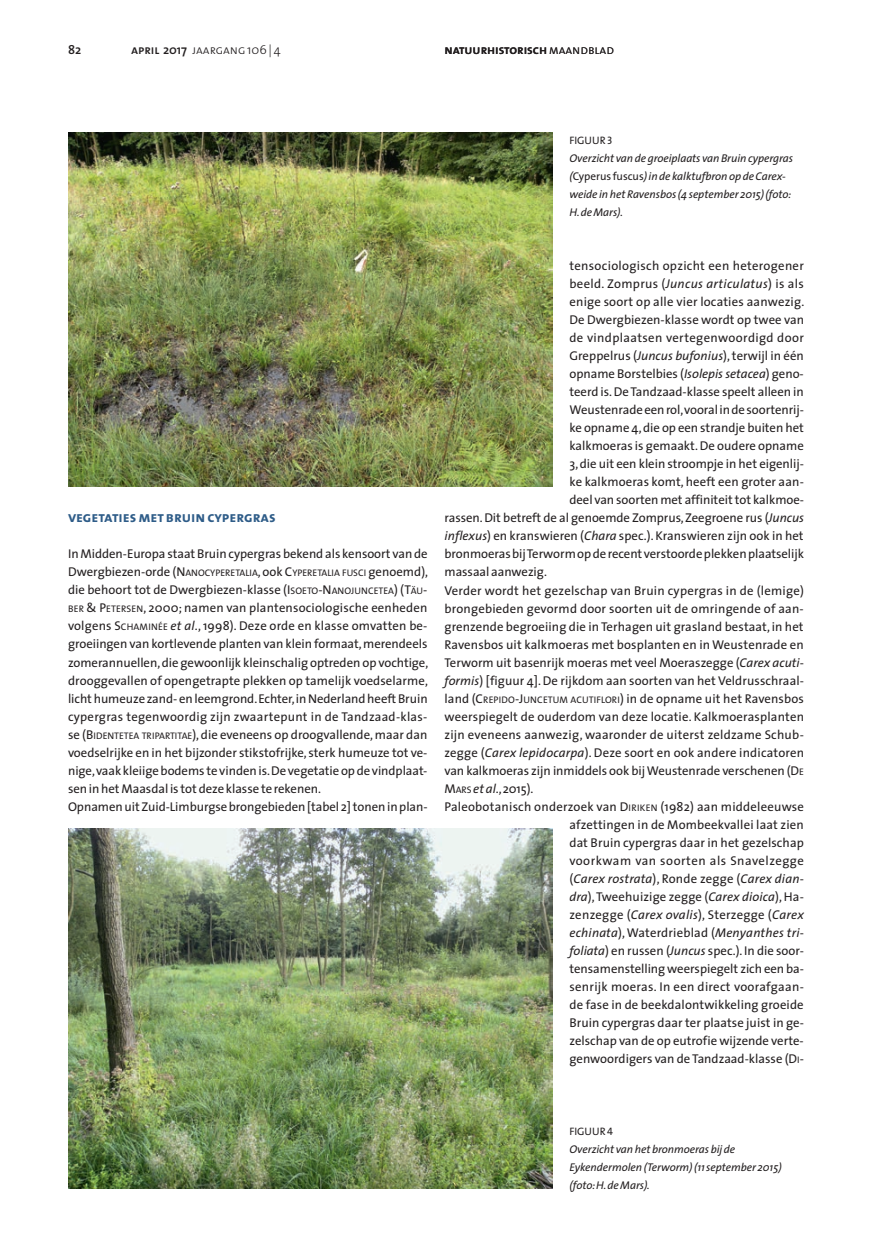
<style>
.page{position:relative;width:872px;height:1234px;background:#fff}
.page>*{position:absolute;margin:0;border:0;box-sizing:border-box;transform-origin:0 0}
.t1{font:15px "The Sans Bold Caps";letter-spacing:-.005em;color:#2e5c88}
.t2{font:12.75px/18px "The Sans";color:#231f20}
.t3{font:12.75px "The Sans";letter-spacing:.02em;color:#231f20}
.t4{font:italic 12.75px "The Sans";letter-spacing:.015em;color:#231f20}
.t5{font:12.75px "The Sans";letter-spacing:.025em;color:#231f20}
.t6{font:12.75px "The Sans";letter-spacing:.03em;color:#231f20}
.t7{font:12.75px "The Sans";letter-spacing:.04em;color:#231f20}
.t8{font:12.75px "The Sans Semi Bold Caps";letter-spacing:-.005em;color:#231f20}
.t9{font:12.75px "The Sans Light Caps";letter-spacing:-.005em;color:#231f20}
.t10{font:12.75px "The Sans";color:#231f20}
.t11{font:600 12.75px "The Sans";color:#231f20}
.t12{font:italic 11.25px/18px "The Sans";letter-spacing:-.005em;color:#231f20}
.t13{font:10.8px "The Sans Caps";letter-spacing:-.005em;color:#231f20}
.s1{font-family:"The Sans Semi Bold Caps"}
.s2{font-family:"The Sans";font-weight:600}
.s3{font-family:"The Sans";font-weight:300}
.s4{font-family:"The Sans Light Caps"}
.s5{font-style:normal}
.s6{font-style:inherit}
.s7{font-size:9.6px}
.s8{font-style:italic}
</style>
<div class="page">
<img style="left:68px;top:132px;width:485px;height:354px">
<img style="left:68px;top:828px;width:485px;height:360px">
<p class="t11" style="left:68px;top:39px;width:15px">82</p>
<p class="t9" style="left:131px;top:39px;width:151px"><span class="s1">april</span> <span class="s2">2017</span> jaargang <span class="s3">106 | 4</span></p>
<p class="t8" style="left:444px;top:39px;width:171px">natuurhistorisch<span class="s4">maandblad</span></p>
<p class="t13" style="left:569px;top:131px;width:44px">FIGUUR 3</p>
<p class="t12" style="left:569px;top:149px;width:225px">Overzicht van de groeiplaats van Bruin cypergras (<span class="s5">Cyperus fuscus</span>) in de kalktufbron op de Carex&shy;weide in het Ravensbos (4 september 2015) (foto:<br>H. de Mars).</p>
<p class="t1" style="left:68px;top:504px;width:209px">vegetaties met bruin cypergras</p>
<p class="t2" style="left:68px;top:544px;width:362px">In Midden-Europa staat Bruin cypergras bekend als kensoort van de Dwergbiezen-orde (<span class="s6">N</span><span class="s7">ANOCYPERETALIA</span>, ook <span class="s6">C</span><span class="s7">YPERETALIA FUSCI</span> genoemd), die behoort tot de Dwergbiezen-klasse (<span class="s6">I</span> <span class="s7">SOETO</span><span class="s6">-N</span><span class="s7">ANOJUNCETEA</span>) (<span class="s6">T</span><span class="s7">ÄU</span><span class="s6">-</span><span class="s7">BER</span> <span class="s6">&amp; P</span><span class="s7">ETERSEN</span><span class="s6">, 2000</span>; namen van plantensociologische eenheden volgens <span class="s6">S</span><span class="s7">CHAMINÉE</span> <span class="s8">et al</span>.<span class="s6">, 1998</span>). Deze orde en klasse omvatten be&shy;groeiingen van kortlevende planten van klein formaat, merendeels zomerannuellen, die gewoonlijk kleinschalig optreden op vochtige, drooggevallen of opengetrapte plekken op tamelijk voedselarme, licht humeuze zand- en leemgrond. Echter, in Nederland heeft Bruin cypergras tegenwoordig zijn zwaartepunt in de Tandzaad-klas&shy;se (<span class="s6">B</span><span class="s7">IDENTETEA TRIPARTITAE</span>), die eveneens op droogvallende, maar dan voedselrijke en in het bijzonder stikstofrijke, sterk humeuze tot ve&shy;nige, vaak kleiige bodems te vinden is. De vegetatie op de vindplaat&shy;sen in het Maasdal is tot deze klasse te rekenen.<br>Opnamen uit Zuid-Limburgse brongebieden [tabel 2] tonen in plan-</p>
<p class="t5" style="left:569px;top:255px;width:236px">tensociologisch opzicht een heterogener</p>
<p class="t5" style="left:569px;top:273px;width:236px">beeld. Zomprus (<span class="s8">Juncus articulatus</span>) is als</p>
<p class="t2" style="left:569px;top:292px;width:236px">enige soort op alle vier locaties aanwezig.</p>
<p class="t2" style="left:569px;top:310px;width:236px">De Dwergbiezen-klasse wordt op twee van</p>
<p class="t6" style="left:569px;top:327px;width:236px">de vindplaatsen vertegenwoordigd door</p>
<p class="t2" style="left:569px;top:346px;width:236px">Greppelrus (<span class="s8">Juncus bufonius</span>), terwijl in één</p>
<p class="t2" style="left:569px;top:364px;width:236px">opname Borstelbies (<span class="s8">Isolepis setacea</span>) geno-</p>
<p class="t2" style="left:569px;top:382px;width:236px">teerd is. De Tandzaad-klasse speelt alleen in</p>
<p class="t2" style="left:569px;top:400px;width:236px">Weustenrade een rol, vooral in de soortenrij-</p>
<p class="t2" style="left:569px;top:418px;width:236px">ke opname 4, die op een strandje buiten het</p>
<p class="t2" style="left:569px;top:436px;width:236px">kalkmoeras is gemaakt. De oudere opname</p>
<p class="t2" style="left:569px;top:454px;width:236px">3, die uit een klein stroompje in het eigenlij-</p>
<p class="t2" style="left:569px;top:472px;width:236px">ke kalkmoeras komt, heeft een groter aan-</p>
<p class="t2" style="left:569px;top:490px;width:236px">deel van soorten met affiniteit tot kalkmoe-</p>
<p class="t2" style="left:444px;top:508px;width:361px">rassen. Dit betreft de al genoemde Zomprus, Zeegroene rus (<span class="s8">Juncus</span></p>
<p class="t2" style="left:444px;top:526px;width:361px"><span class="s8">inflexus</span>) en kranswieren (<span class="s8">Chara</span> spec.). Kranswieren zijn ook in het</p>
<p class="t2" style="left:444px;top:544px;width:361px">bronmoeras bij Terworm op de recent verstoorde plekken plaatselijk</p>
<p class="t2" style="left:444px;top:562px;width:104px">massaal aanwezig.</p>
<p class="t3" style="left:444px;top:579px;width:361px">Verder wordt het gezelschap van Bruin cypergras in de (lemige)</p>
<p class="t2" style="left:444px;top:598px;width:361px">brongebieden gevormd door soorten uit de omringende of aan-</p>
<p class="t2" style="left:444px;top:616px;width:361px">grenzende begroeiing die in Terhagen uit grasland bestaat, in het</p>
<p class="t2" style="left:444px;top:634px;width:361px">Ravensbos uit kalkmoeras met bosplanten en in Weustenrade en</p>
<p class="t2" style="left:444px;top:652px;width:361px">Terworm uit basenrijk moeras met veel Moeraszegge (<span class="s8">Carex acuti-</span></p>
<p class="t2" style="left:444px;top:670px;width:361px"><span class="s8">formis</span>) [figuur 4]. De rijkdom aan soorten van het Veldrusschraal-</p>
<p class="t2" style="left:444px;top:688px;width:361px">land (<span class="s6">C</span><span class="s7">REPIDO</span><span class="s6">-J</span><span class="s7">UNCETUM ACUTIFLORI</span>) in de opname uit het Ravensbos</p>
<p class="t2" style="left:444px;top:706px;width:361px">weerspiegelt de ouderdom van deze locatie. Kalkmoerasplanten</p>
<p class="t3" style="left:444px;top:723px;width:361px">zijn eveneens aanwezig, waaronder de uiterst zeldzame Schub-</p>
<p class="t2" style="left:444px;top:742px;width:361px">zegge (<span class="s8">Carex lepidocarpa</span>). Deze soort en ook andere indicatoren</p>
<p class="t2" style="left:444px;top:760px;width:361px">van kalkmoeras zijn inmiddels ook bij Weustenrade verschenen (<span class="s6">D</span><span class="s7">E</span></p>
<p class="t10" style="left:444px;top:777px;width:90px">M<span class="s7">ARS</span> <span class="s8">et al</span>., 2015<span class="s6">).</span></p>
<p class="t2" style="left:444px;top:796px;width:361px">Paleobotanisch onderzoek van <span class="s6">D</span><span class="s7">IRIKEN</span> <span class="s6">(1982)</span> aan middeleeuwse</p>
<p class="t2" style="left:569px;top:814px;width:236px">afzettingen in de Mombeekvallei laat zien</p>
<p class="t2" style="left:569px;top:832px;width:236px">dat Bruin cypergras daar in het gezelschap</p>
<p class="t7" style="left:569px;top:849px;width:236px">voorkwam van soorten als Snavelzegge</p>
<p class="t4" style="left:569px;top:867px;width:236px"><span class="s5">(</span>Carex rostrata<span class="s5">), Ronde zegge (</span>Carex dian-</p>
<p class="t2" style="left:569px;top:886px;width:236px"><span class="s8">dra</span>), Tweehuizige zegge (<span class="s8">Carex dioica</span>), Ha-</p>
<p class="t3" style="left:569px;top:903px;width:236px">zenzegge (<span class="s8">Carex ovalis</span>), Sterzegge (<span class="s8">Carex</span></p>
<p class="t4" style="left:569px;top:921px;width:236px">echinata<span class="s5">), Waterdrieblad (</span>Menyanthes tri-</p>
<p class="t2" style="left:569px;top:940px;width:236px"><span class="s8">foliata</span>) en russen (<span class="s8">Juncus</span> spec.). In die soor-</p>
<p class="t2" style="left:569px;top:958px;width:236px">tensamenstelling weerspiegelt zich een ba-</p>
<p class="t3" style="left:569px;top:975px;width:236px">senrijk moeras. In een direct voorafgaan-</p>
<p class="t2" style="left:569px;top:994px;width:236px">de fase in de beekdalontwikkeling groeide</p>
<p class="t2" style="left:569px;top:1012px;width:236px">Bruin cypergras daar ter plaatse juist in ge-</p>
<p class="t2" style="left:569px;top:1030px;width:236px">zelschap van de op eutrofie wijzende verte-</p>
<p class="t2" style="left:569px;top:1048px;width:236px">genwoordigers van de Tandzaad-klasse <span class="s6">(D</span><span class="s7">I</span><span class="s6">-</span></p>
<p class="t13" style="left:569px;top:1121px;width:45px">FIGUUR 4</p>
<p class="t12" style="left:569px;top:1139px;width:214px">Overzicht van het bronmoeras bij de<br>Eykendermolen (Terworm) (11 september 2015) (foto: H. de Mars).</p>
</div>
